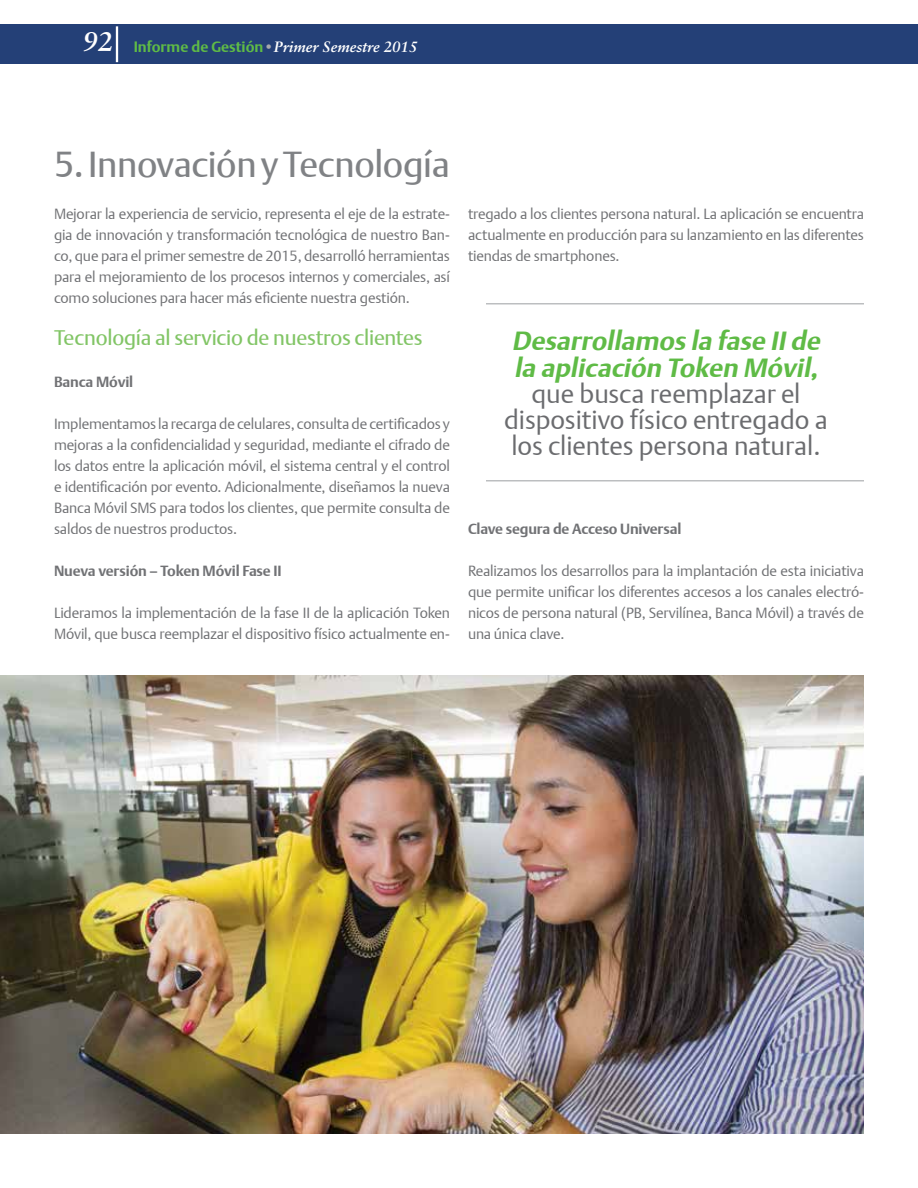
<style>
.page{position:relative;width:918px;height:1188px;background:#fff}
.page>*{position:absolute;margin:0;border:0;box-sizing:border-box;transform-origin:0 0}
.t1{font:36px "DTL Argo T";letter-spacing:-.01em;color:#808285}
.t2{font:26.25px/26.2px "DTL Argo T Light";color:#6b6c6f;text-align:center}
.t3{font:italic 700 26.25px/26.2px "DTL Argo T";color:#5fbb46}
.t4{font:21px "DTL Argo T";letter-spacing:-.01em;color:#82c566}
.t5{font:italic 700 15px "Sabon LT Std";color:#fff}
.t6{font:14.7px/21px "DTL Argo T Light";letter-spacing:-.01em;color:#717275;text-align:justify}
.t7{font:700 14.7px "DTL Argo T";letter-spacing:-.01em;color:#717275}
.s1{font-size:27px}
.s2{font-family:"DTL Argo T";font-style:normal;color:#5fbb46}
.s3{font-family:"DTL Argo T";font-style:normal;color:#a7a9ac}
</style>
<div class="page">
<div style="left:0;top:24px;width:918px;height:39px;background:#244077"></div>
<hr style="left:116px;top:26px;width:2px;height:36px;background:#fff">
<img style="left:0;top:675px;width:864px;height:459px">
<hr style="left:486px;top:480px;width:378px;height:2px;background:#bcbec0">
<hr style="left:486px;top:303px;width:378px;height:1px;background:#bcbec0">
<p class="t5" style="left:83px;top:38px;width:336px"><span class="s1">92</span> <span class="s2">Informe de Gestión</span><span class="s3">•</span>Primer Semestre 2015</p>
<h1 class="t1" style="left:54px;top:143px;width:397px">5. Innovación y Tecnología</h1>
<p class="t6" style="left:54px;top:203px;width:398px">Mejorar la experiencia de servicio, representa el eje de la estrate&shy;gia de innovación y transformación tecnológica de nuestro Ban&shy;co, que para el primer semestre de 2015, desarrolló herramientas para el mejoramiento de los procesos internos y comerciales, así como soluciones para hacer más eficiente nuestra gestión.</p>
<h3 class="t4" style="left:54px;top:325px;width:370px">Tecnología al servicio de nuestros clientes</h3>
<p class="t7" style="left:54px;top:373px;width:81px">Banca Móvil</p>
<p class="t6" style="left:54px;top:413px;width:397px">Implementamos la recarga de celulares, consulta de certificados y mejoras a la confidencialidad y seguridad, mediante el cifrado de los datos entre la aplicación móvil, el sistema central y el control e identificación por evento. Adicionalmente, diseñamos la nueva Banca Móvil SMS para todos los clientes, que permite consulta de saldos de nuestros productos.</p>
<p class="t7" style="left:54px;top:562px;width:229px">Nueva versión – Token Móvil Fase II</p>
<p class="t6" style="left:54px;top:602px;width:398px">Lideramos la implementación de la fase II de la aplicación Token<br>Móvil, que busca reemplazar el dispositivo físico actualmente en-</p>
<p class="t6" style="left:468px;top:203px;width:398px">tregado a los clientes persona natural. La aplicación se encuentra actualmente en producción para su lanzamiento en las diferentes tiendas de smartphones.</p>
<h2 class="t3" style="left:512px;top:328px;width:315px">Desarrollamos la fase IIde la aplicación Token Móvil,</h2>
<h2 class="t2" style="left:504px;top:380px;width:325px">que busca reemplazar el dispositivo físico entregado a los clientes persona natural.</h2>
<p class="t7" style="left:468px;top:520px;width:215px">Clave segura de Acceso Universal</p>
<p class="t6" style="left:468px;top:560px;width:398px">Realizamos los desarrollos para la implantación de esta iniciativa que permite unificar los diferentes accesos a los canales electró&shy;nicos de persona natural (PB, Servilínea, Banca Móvil) a través de una única clave.</p>
</div>
